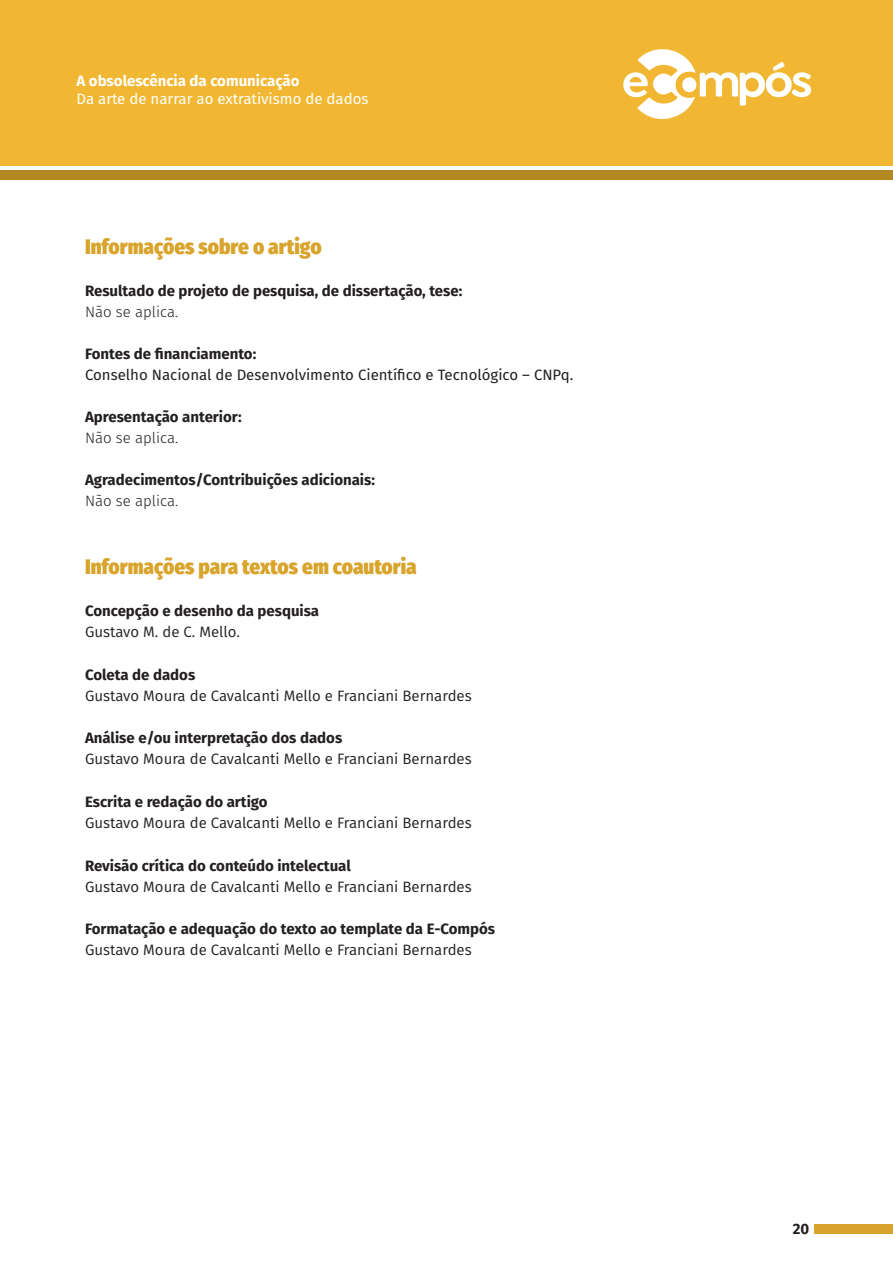
<style>
.page{position:relative;width:893px;height:1263px;background:#fff}
.page>*{position:absolute;margin:0;border:0;box-sizing:border-box;transform-origin:0 0}
.t1{font:800 21px "Fira Sans Condensed";color:#d9a42c}
.t2{font:700 15px "Fira Sans";color:#231f20}
.Texto{font:15px "Fira Sans";color:#231f20}
.t3{font:15px "Fira Sans";color:#231f20}
.t4{font:300 15px "Fira Sans";color:#231f20}
.t5{font:15px "Fira Sans";color:#fff}
.t6{font:700 15px "Fira Sans";color:#fff}
</style>
<div class="page">
<div style="left:0;top:0;width:893px;height:166px;background:#f2b732"></div>
<div style="left:0;top:170px;width:893px;height:10px;background:#b48723"></div>
<div style="left:814px;top:1224px;width:79px;height:9px;background:#d9a42c"></div>
<svg style="left:623px;top:49px;width:188px;height:70px"></svg>
<p class="t6" style="left:77px;top:68px;width:224px">A obsolescência da comunicação</p>
<p class="t5" style="left:77px;top:87px;width:293px">Da arte de narrar ao extrativismo de dados</p>
<p class="t1" style="left:85px;top:228px;width:238px">Informações sobre o artigo</p>
<p class="t2" style="left:85px;top:278px;width:379px">Resultado de projeto de pesquisa, de dissertação, tese:</p>
<p class="t4" style="left:85px;top:301px;width:95px">Não se aplica.</p>
<p class="t2" style="left:85px;top:341px;width:173px">Fontes de financiamento:</p>
<p class="t3" style="left:85px;top:364px;width:490px">Conselho Nacional de Desenvolvimento Científico e Tecnológico – CNPq.</p>
<p class="t2" style="left:85px;top:404px;width:158px">Apresentação anterior:</p>
<p class="t4" style="left:85px;top:427px;width:95px">Não se aplica.</p>
<p class="t2" style="left:85px;top:467px;width:291px">Agradecimentos/Contribuições adicionais:</p>
<p class="t4" style="left:85px;top:490px;width:95px">Não se aplica.</p>
<p class="t1" style="left:85px;top:548px;width:333px">Informações para textos em coautoria</p>
<p class="t2" style="left:85px;top:598px;width:236px">Concepção e desenho da pesquisa</p>
<p class="Texto" style="left:85px;top:621px;width:156px">Gustavo M. de C. Mello.</p>
<p class="t2" style="left:85px;top:662px;width:112px">Coleta de dados</p>
<p class="Texto" style="left:85px;top:684px;width:388px">Gustavo Moura de Cavalcanti Mello e Franciani Bernardes</p>
<p class="t2" style="left:85px;top:725px;width:259px">Análise e/ou interpretação dos dados</p>
<p class="Texto" style="left:85px;top:748px;width:388px">Gustavo Moura de Cavalcanti Mello e Franciani Bernardes</p>
<p class="t2" style="left:85px;top:789px;width:184px">Escrita e redação do artigo</p>
<p class="Texto" style="left:85px;top:811px;width:388px">Gustavo Moura de Cavalcanti Mello e Franciani Bernardes</p>
<p class="t2" style="left:85px;top:853px;width:267px">Revisão crítica do conteúdo intelectual</p>
<p class="Texto" style="left:85px;top:875px;width:388px">Gustavo Moura de Cavalcanti Mello e Franciani Bernardes</p>
<p class="t2" style="left:85px;top:916px;width:412px">Formatação e adequação do texto ao template da E-Compós</p>
<p class="Texto" style="left:85px;top:939px;width:388px">Gustavo Moura de Cavalcanti Mello e Franciani Bernardes</p>
<p class="t2" style="left:793px;top:1216px;width:18px">20</p>
</div>
